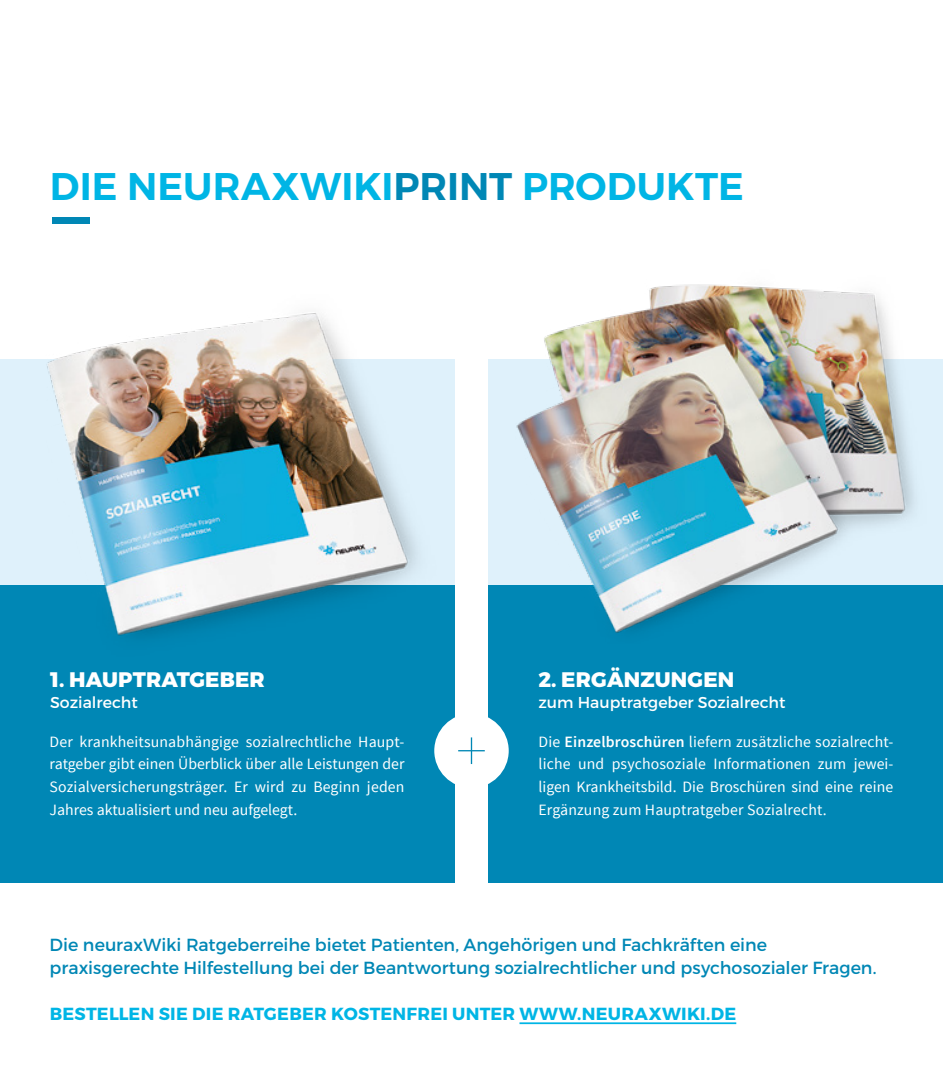
<style>
.page{position:relative;width:943px;height:1092px;background:#fff}
.page>*{position:absolute;margin:0;border:0;box-sizing:border-box;transform-origin:0 0}
.t1{font:600 38.5px "Montserrat";color:#00b5e5}
.t2{font:800 21px "Montserrat";letter-spacing:.01em;color:#fff}
.t3{font:17.5px/22.8px "Montserrat";color:#0087b5}
.t4{font:700 17.5px "Montserrat";letter-spacing:.015em;color:#00b5e5}
.t5{font:15.75px/22.8px "Source Sans Pro";color:#fff;text-align:justify}
.t6{font:15.75px "Montserrat";color:#fff}
.s1{color:#0087b5}
.s2{font-weight:600}
</style>
<div class="page">
<div style="left:489px;top:359px;width:454px;height:499px;background:#dff1fb"></div>
<div style="left:0;top:585px;width:454px;height:298px;background:#0087b5"></div>
<div style="left:489px;top:585px;width:454px;height:298px;background:#0087b5"></div>
<div style="left:52px;top:217px;width:37px;height:6px;background:#0087b5"></div>
<hr style="left:519px;top:1022px;width:217px;height:2px;background:#00b5e5">
<div style="left:434px;top:713px;width:74px;height:74px;background:#fff;border-radius:50%"></div>
<svg style="left:458px;top:737px;width:27px;height:27px"></svg>
<img style="left:17px;top:313px;width:438px;height:368px">
<img style="left:516px;top:284px;width:398px;height:349px">
<h1 class="t1" style="left:50px;top:163px;width:695px">DIE NEURAXWIKI<span class="s1">PRINT</span> PRODUKTE</h1>
<h2 class="t2" style="left:50px;top:666px;width:216px">1. HAUPTRATGEBER</h2>
<p class="t6" style="left:50px;top:693px;width:89px">Sozialrecht</p>
<h2 class="t2" style="left:538px;top:666px;width:197px">2. ERGÄNZUNGEN</h2>
<p class="t6" style="left:538px;top:693px;width:248px">zum Hauptratgeber Sozialrecht</p>
<p class="t5" style="left:50px;top:730px;width:356px">Der krankheitsunabhängige sozialrechtliche Haupt&shy;ratgeber gibt einen Überblick über alle Leistungen der Sozialversicherungsträger. Er wird zu Beginn jeden Jahres aktualisiert und neu aufgelegt.</p>
<p class="t5" style="left:538px;top:730px;width:356px">Die <span class="s2">Einzelbroschüren</span> liefern zusätzliche sozialrecht&shy;liche und psychosoziale Informationen zum jewei&shy;ligen Krankheitsbild. Die Broschüren sind eine reine Ergänzung zum Hauptratgeber Sozialrecht.</p>
<p class="t3" style="left:50px;top:933px;width:828px">Die neuraxWiki Ratgeberreihe bietet Patienten, Angehörigen und Fachkräften eine praxisgerechte Hilfestellung bei der Beantwortung sozialrechtlicher und psychosozialer Fragen.</p>
<p class="t4" style="left:50px;top:1002px;width:688px">BESTELLEN SIE DIE RATGEBER KOSTENFREI UNTER WWW.NEURAXWIKI.DE</p>
</div>
